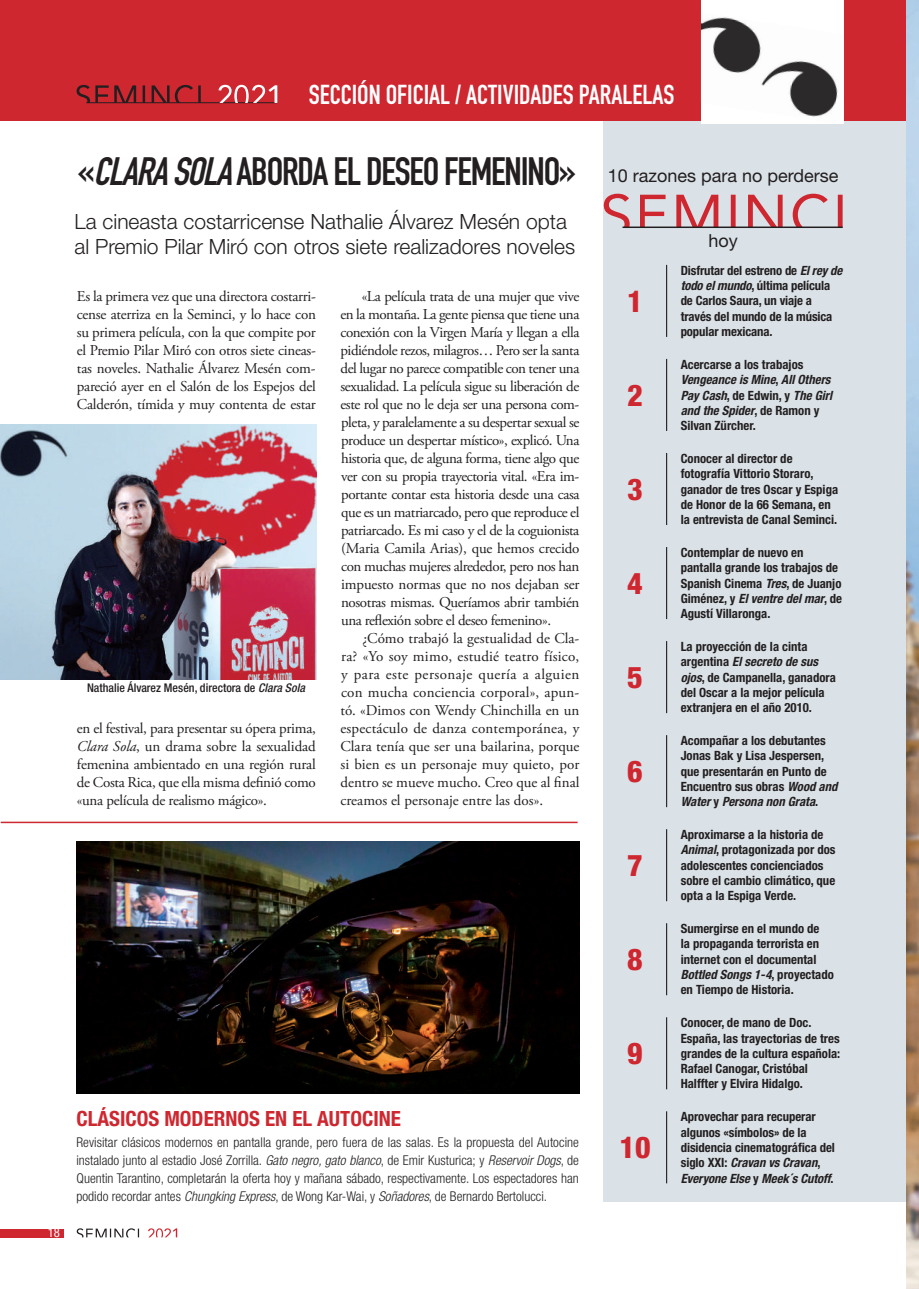
<style>
.page{position:relative;width:919px;height:1289px;background:#fff}
.page>*{position:absolute;margin:0;border:0;box-sizing:border-box;transform-origin:0 0}
.t1{font:39px "DIN Engschrift Std";letter-spacing:-.03em;color:#231f20}
.t2{font:800 condensed 30px "Helvetica Neue LT Std";color:#cf2730}
.t3{font:27px "DIN Engschrift Std";color:#fff}
.t4{font:300 21px/25.2px "Helvetica Neue LT Std";color:#231f20}
.t5{font:700 condensed 21px "Helvetica Neue LT Std";color:#cf2730}
.t6{font:18px "Helvetica Neue LT Std";color:#231f20}
.t7{font:15px/18px "Adobe Garamond Pro";letter-spacing:-.02em;color:#231f20;text-align:justify}
.t8{font:300 condensed 13.5px/18px "Helvetica Neue LT Std";color:#231f20;text-align:justify}
.t9{font:700 condensed 12.75px/15.3px "Helvetica Neue LT Std";color:#231f20}
.t10{font:condensed 12.75px "Helvetica Neue LT Std";color:#fff}
.t11{font:500 condensed 12px "Helvetica Neue LT Std";color:#231f20}
.s1{font-style:italic}
</style>
<div class="page">
<div style="left:0;top:1228px;width:63px;height:9px;background:#cf2730"></div>
<svg style="left:77px;top:1228px;width:62px;height:9px"></svg>
<svg style="left:148px;top:1228px;width:29px;height:9px"></svg>
<img style="left:76px;top:841px;width:503px;height:252px">
<div style="left:603px;top:103px;width:303px;height:1098px;background:#dae2e7"></div>
<svg style="left:603px;top:194px;width:239px;height:32px"></svg>
<hr style="left:622px;top:226px;width:220px;height:2px;background:#231f20">
<hr style="left:666px;top:265px;width:1px;height:72px;background:#231f20">
<hr style="left:666px;top:453px;width:1px;height:72px;background:#231f20">
<hr style="left:666px;top:641px;width:1px;height:72px;background:#231f20">
<hr style="left:666px;top:829px;width:1px;height:72px;background:#231f20">
<hr style="left:666px;top:1017px;width:1px;height:72px;background:#231f20">
<hr style="left:666px;top:359px;width:1px;height:72px;background:#231f20">
<hr style="left:666px;top:547px;width:1px;height:72px;background:#231f20">
<hr style="left:666px;top:735px;width:1px;height:72px;background:#231f20">
<hr style="left:666px;top:923px;width:1px;height:72px;background:#231f20">
<hr style="left:666px;top:1111px;width:1px;height:72px;background:#231f20">
<hr style="left:1px;top:821px;width:576px;height:2px;background:#cf2730">
<div style="left:0;top:0;width:906px;height:121px;background:#cf2730"></div>
<hr style="left:86px;top:102px;width:191px;height:1px;background:#231f20">
<svg style="left:77px;top:85px;width:124px;height:18px"></svg>
<svg style="left:218px;top:85px;width:59px;height:18px"></svg>
<div style="left:701px;top:0;width:142px;height:123px;background:#fff"></div>
<img style="left:701px;top:17px;width:137px;height:100px">
<img style="left:906px;top:0;width:12px;height:1288px">
<img style="left:0;top:425px;width:316px;height:254px">
<h3 class="t3" style="left:309px;top:79px;width:367px">SECCIÓN OFICIAL / ACTIVIDADES PARALELAS</h3>
<h1 class="t1" style="left:78px;top:148px;width:499px">«<span class="s1">CLARASOLA</span>ABORDA EL DESEO FEMENINO»</h1>
<h3 class="t4" style="left:74px;top:208px;width:502px">La cineasta costarricense Nathalie Álvarez Mesén opta al Premio Pilar Miró con otros siete realizadores noveles</h3>
<p class="t7" style="left:77px;top:288px;width:240px">Es la primera vez que una directora costarri&shy;cense aterriza en la Seminci, y lo hace con su primera película, con la que compite por el Premio Pilar Miró con otros siete cineas&shy;tas noveles. Nathalie Álvarez Mesén com&shy;pareció ayer en el Salón de los Espejos del Calderón, tímida y muy contenta de estar</p>
<p class="t7" style="left:340px;top:288px;width:240px;text-indent:21px">«La película trata de una mujer que vive en la montaña. La gente piensa que tiene una conexión con la Virgen María y llegan a ella pidiéndole rezos, milagros… Pero ser la santa del lugar no parece compatible con tener una sexualidad. La película sigue su liberación de este rol que no le deja ser una persona com&shy;pleta, y paralelamente a su despertar sexual se produce un despertar místico», explicó. Una historia que, de alguna forma, tiene algo que ver con su propia trayectoria vital. «Era im&shy;portante contar esta historia desde una casa que es un matriarcado, pero que reproduce el patriarcado. Es mi caso y el de la coguionista (Maria Camila Arias), que hemos crecido con muchas mujeres alrededor, pero nos han impuesto normas que no nos dejaban ser nosotras mismas. Queríamos abrir también una reflexión sobre el deseo femenino».</p>
<p class="t7" style="left:340px;top:630px;width:240px;text-indent:22px">¿Cómo trabajó la gestualidad de Cla&shy;ra? «Yo soy mimo, estudié teatro físico, y para este personaje quería a alguien con mucha conciencia corporal», apun&shy;tó. «Dimos con Wendy Chinchilla en un espectáculo de danza contemporánea, y Clara tenía que ser una bailarina, porque si bien es un personaje muy quieto, por dentro se mueve mucho. Creo que al final creamos el personaje entre las dos».</p>
<p class="t11" style="left:87px;top:681px;width:219px">Nathalie Álvarez Mesén, directora de <span class="s1">Clara Sola</span></p>
<p class="t7" style="left:77px;top:720px;width:240px">en el festival, para presentar su ópera prima, <span class="s1">Clara Sola</span>, un drama sobre la sexualidad femenina ambientado en una región rural de Costa Rica, que ella misma definió como «una película de realismo mágico».</p>
<p class="t10" style="left:48px;top:1225px;width:14px">18</p>
<h3 class="t5" style="left:76px;top:1106px;width:326px">CLÁSICOS MODERNOS EN EL AUTOCINE</h3>
<p class="t8" style="left:76px;top:1133px;width:504px">Revisitar clásicos modernos en pantalla grande, pero fuera de las salas. Es la propuesta del Autocine instalado junto al estadio José Zorrilla. <span class="s1">Gato negro, gato blanco</span>, de Emir Kusturica; y <span class="s1">Reservoir Dogs</span>, de Quentin Tarantino, completarán la oferta hoy y mañana sábado, respectivamente. Los espectadores han podido recordar antes <span class="s1">Chungking Express</span>, de Wong Kar-Wai, y <span class="s1">Soñadores</span>, de Bernardo Bertolucci.</p>
<p class="t6" style="left:607px;top:165px;width:232px">10 razones para no perderse</p>
<h2 class="t2" style="left:627px;top:282px;width:17px">1</h2>
<h2 class="t2" style="left:627px;top:376px;width:17px">2</h2>
<h2 class="t2" style="left:627px;top:470px;width:17px">3</h2>
<h2 class="t2" style="left:627px;top:564px;width:17px">4</h2>
<h2 class="t2" style="left:627px;top:658px;width:17px">5</h2>
<h2 class="t2" style="left:627px;top:752px;width:17px">6</h2>
<h2 class="t2" style="left:627px;top:846px;width:17px">7</h2>
<h2 class="t2" style="left:627px;top:940px;width:17px">8</h2>
<h2 class="t2" style="left:627px;top:1034px;width:17px">9</h2>
<h2 class="t2" style="left:619px;top:1128px;width:33px">10</h2>
<p class="t6" style="left:708px;top:230px;width:31px">hoy</p>
<p class="t9" style="left:680px;top:262px;width:163px">Disfrutar del estreno de <span class="s1">El rey de todo el mundo</span>, última película de Carlos Saura, un viaje a través del mundo de la música popular mexicana.</p>
<p class="t9" style="left:680px;top:356px;width:153px">Acercarse a los trabajos<br><span class="s1">Vengeance is Mine</span>, <span class="s1">All Others<br>Pay Cash</span>, de Edwin, y <span class="s1">The Girl and the Spider</span>, de Ramon y<br>Silvan Zürcher.</p>
<p class="t9" style="left:680px;top:450px;width:159px">Conocer al director de fotografía Vittorio Storaro, ganador de tres Oscar y Espiga de Honor de la 66 Semana, en la entrevista de Canal Seminci.</p>
<p class="t9" style="left:680px;top:544px;width:163px">Contemplar de nuevo en pantalla grande los trabajos de<br>Spanish Cinema <span class="s1">Tres</span>, de Juanjo<br>Giménez, y <span class="s1">El ventre del mar</span>, de<br>Agustí Villaronga.</p>
<p class="t9" style="left:680px;top:638px;width:157px">La proyección de la cinta argentina <span class="s1">El secreto de sus ojos</span>, de Campanella, ganadora del Oscar a la mejor película extranjera en el año 2010.</p>
<p class="t9" style="left:680px;top:732px;width:158px">Acompañar a los debutantes<br>Jonas Bak y Lisa Jespersen, que presentarán en Punto de<br>Encuentro sus obras <span class="s1">Wood and<br>Water</span> y <span class="s1">Persona non Grata</span>.</p>
<p class="t9" style="left:680px;top:826px;width:156px">Aproximarse a la historia de<br><span class="s1">Animal</span>, protagonizada por dos adolescentes concienciados sobre el cambio climático, que opta a la Espiga Verde.</p>
<p class="t9" style="left:680px;top:920px;width:155px">Sumergirse en el mundo de<br>la propaganda terrorista en internet con el documental<br><span class="s1">Bottled Songs 1-4</span>, proyectado en Tiempo de Historia.</p>
<p class="t9" style="left:680px;top:1014px;width:161px">Conocer, de mano de Doc.<br>España, las trayectorias de tres grandes de la cultura española:<br>Rafael Canogar, Cristóbal<br>Halffter y Elvira Hidalgo.</p>
<p class="t9" style="left:680px;top:1108px;width:156px">Aprovechar para recuperar algunos «símbolos» de la disidencia cinematográfica del siglo XXI: <span class="s1">Cravan vs Cravan</span>,<br><span class="s1">Everyone Else</span> y <span class="s1">Meek´s Cutoff</span>.</p>
</div>
